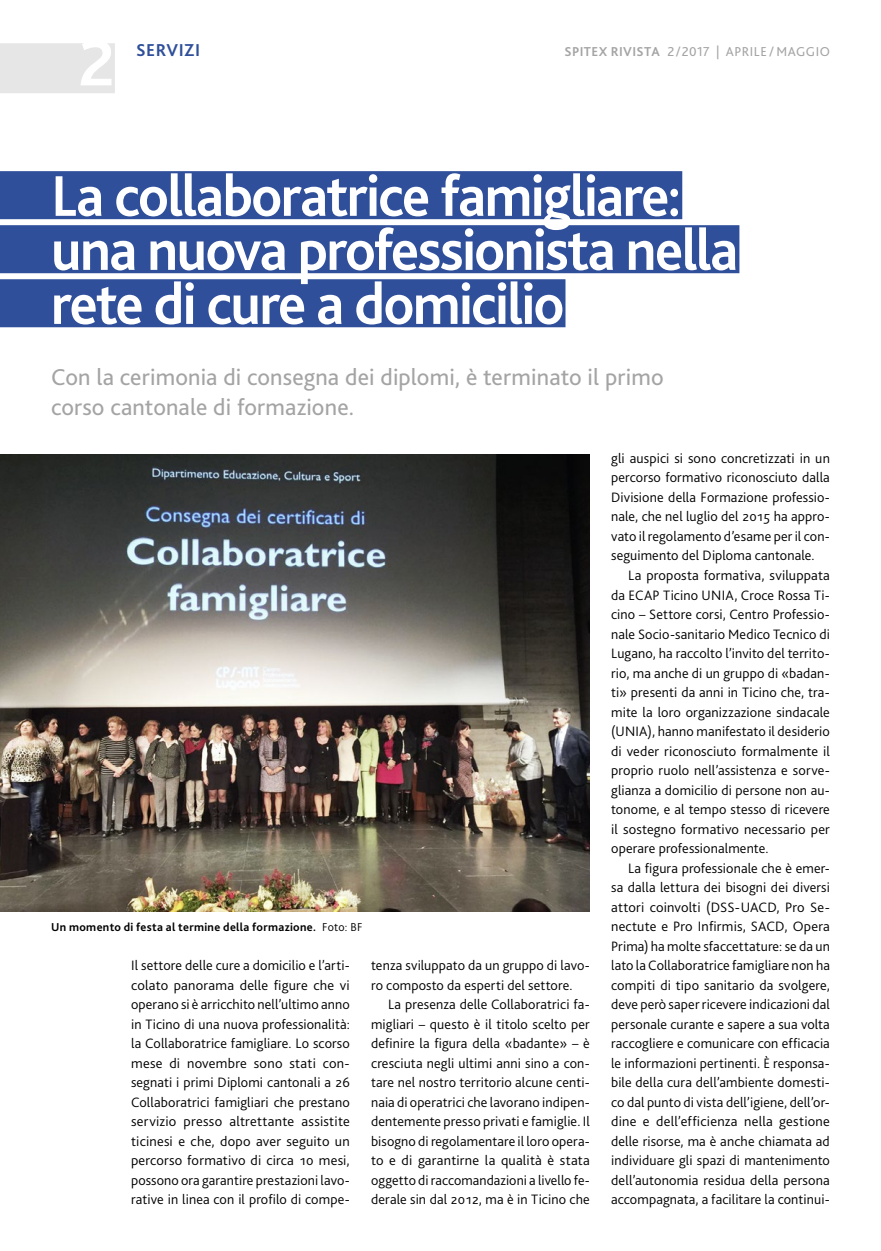
<style>
.page{position:relative;width:881px;height:1251px;background:#fff}
.page>*{position:absolute;margin:0;border:0;box-sizing:border-box;transform-origin:0 0}
.t1{font:700 67.5px "Bliss 2";color:#fff}
.t2{font:700 60px/54px "Bliss 2";letter-spacing:-.03em;color:#fff;scale:.95 1}
.t3{font:24px/30px "Bliss 2";letter-spacing:.005em;color:#a4a4a4}
.t4{font:700 18px "Bliss 2";letter-spacing:.03em;color:#2f4f9a}
.t5{font:300 14.25px/19.5px "Bliss 2";letter-spacing:.01em;color:#000;text-align:justify}
.t6{font:13.5px "Bliss 2";letter-spacing:.035em;color:#a4a4a4}
.t7{font:700 12px "Bliss 2";letter-spacing:.03em;color:#000}
.s1{font-weight:700}
.s2{font-weight:300}
</style>
<div class="page">
<div style="left:0;top:43px;width:115px;height:50px;background:#e6e6e6"></div>
<div style="left:0;top:171px;width:682px;height:48px;background:#2f4f9a"></div>
<div style="left:0;top:225px;width:739px;height:48px;background:#2f4f9a"></div>
<div style="left:0;top:279px;width:565px;height:48px;background:#2f4f9a"></div>
<img style="left:0;top:454px;width:589px;height:457px">
<h1 class="t1" style="left:79px;top:21px;width:38px">2</h1>
<p class="t4" style="left:136px;top:39px;width:65px">SERVIZI</p>
<p class="t6" style="left:564px;top:43px;width:267px"><span class="s1">SPITEX RIVISTA</span> 2/2017 | APRILE / MAGGIO</p>
<h2 class="t2" style="left:51px;top:169px;width:724px">La collaboratrice famigliare: una nuova professionista nella rete di cure a domicilio</h2>
<h3 class="t3" style="left:51px;top:362px;width:614px">Con la cerimonia di consegna dei diplomi, è terminato il primo corso cantonale di formazione.</h3>
<p class="t7" style="left:51px;top:919px;width:313px">Un momento di festa al termine della formazione. <span class="s2">Foto: BF</span></p>
<p class="t5" style="left:131px;top:955px;width:220px">Il settore delle cure a domicilio e l’arti&shy;colato panorama delle figure che vi operano si è arricchito nell’ultimo anno in Ticino di una nuova professionalità: la Collaboratrice famigliare. Lo scorso mese di novembre sono stati con&shy;segnati i primi Diplomi cantonali a 26<br>Collaboratrici famigliari che prestano servizio presso altrettante assistite ticinesi e che, dopo aver seguito un percorso formativo di circa 10 mesi, possono ora garantire prestazioni lavo&shy;rative in linea con il profilo di compe-</p>
<p class="t5" style="left:371px;top:955px;width:220px">tenza sviluppato da un gruppo di lavo&shy;ro composto da esperti del settore.</p>
<p class="t5" style="left:371px;top:994px;width:220px;text-indent:17px">La presenza delle Collaboratrici fa&shy;migliari – questo è il titolo scelto per definire la figura della «badante» – è cresciuta negli ultimi anni sino a con&shy;tare nel nostro territorio alcune centi&shy;naia di operatrici che lavorano indipen&shy;dentemente presso privati e famiglie. Il bisogno di regolamentare il loro opera&shy;to e di garantirne la qualità è stata oggetto di raccomandazioni a livello fe&shy;derale sin dal 2012, ma è in Ticino che</p>
<p class="t5" style="left:611px;top:448px;width:220px">gli auspici si sono concretizzati in un percorso formativo riconosciuto dalla Divisione della Formazione professio&shy;nale, che nel luglio del 2015 ha appro&shy;vato il regolamento d’esame per il con&shy;seguimento del Diploma cantonale.</p>
<p class="t5" style="left:611px;top:565px;width:220px;text-indent:17px">La proposta formativa, sviluppata da ECAP Ticino UNIA, Croce Rossa Ti&shy;cino – Settore corsi, Centro Professio&shy;nale Socio-sanitario Medico Tecnico di Lugano, ha raccolto l’invito del territo&shy;rio, ma anche di un gruppo di «badan&shy;ti» presenti da anni in Ticino che, tra&shy;mite la loro organizzazione sindacale (UNIA), hanno manifestato il desiderio di veder riconosciuto formalmente il proprio ruolo nell’assistenza e sorve&shy;glianza a domicilio di persone non au&shy;tonome, e al tempo stesso di ricevere il sostegno formativo necessario per operare professionalmente.</p>
<p class="t5" style="left:611px;top:858px;width:220px;text-indent:17px">La figura professionale che è emer&shy;sa dalla lettura dei bisogni dei diversi attori coinvolti (DSS-UACD, Pro Se&shy;nectute e Pro Infirmis, SACD, Opera Prima) ha molte sfaccettature: se da un lato la Collaboratrice famigliare non ha compiti di tipo sanitario da svolgere, deve però saper ricevere indicazioni dal personale curante e sapere a sua volta raccogliere e comunicare con efficacia le informazioni pertinenti. È responsa&shy;bile della cura dell’ambiente domesti&shy;co dal punto di vista dell’igiene, dell’or&shy;dine e dell’efficienza nella gestione delle risorse, ma è anche chiamata ad individuare gli spazi di mantenimento dell’autonomia residua della persona accompagnata, a facilitare la continui-</p>
</div>
